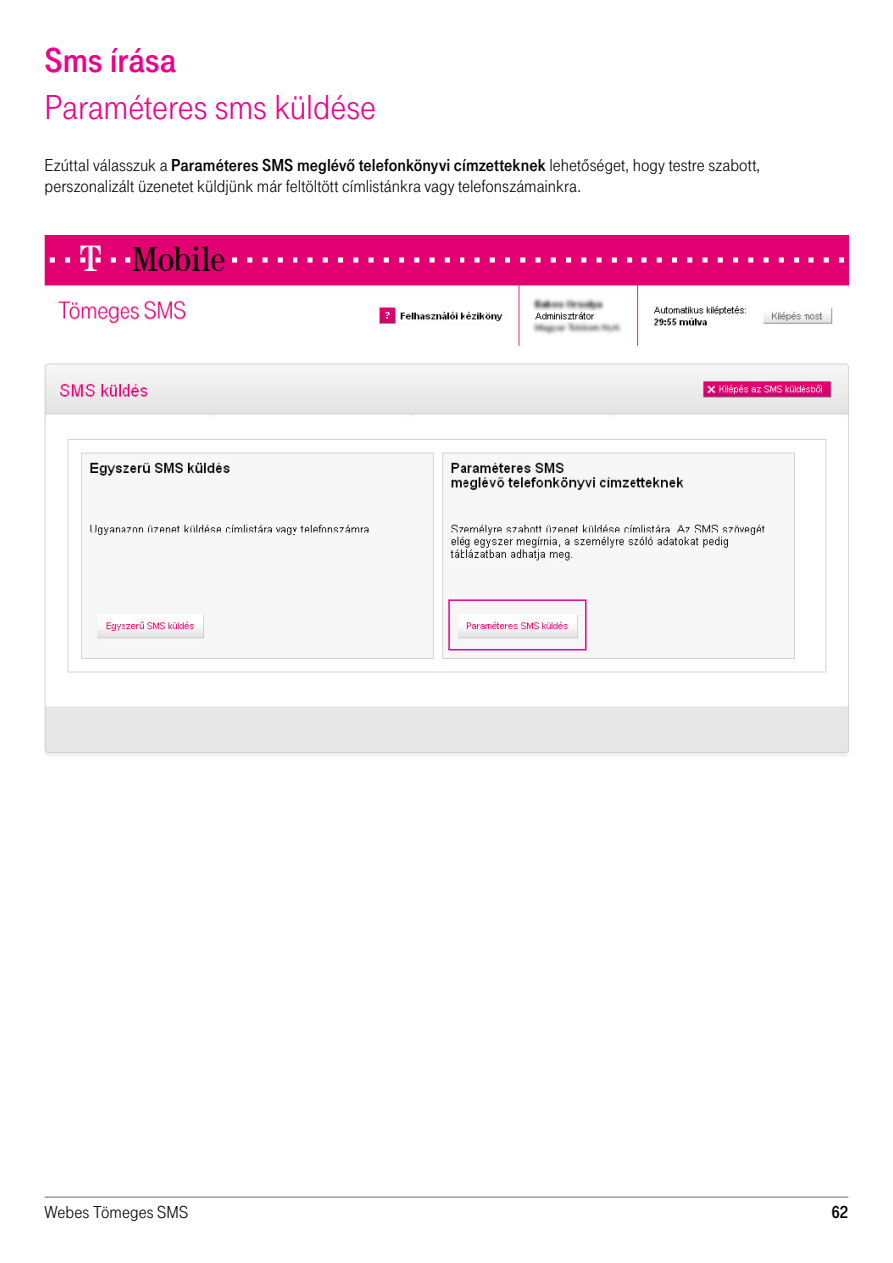
<style>
.page{position:relative;width:893px;height:1263px;background:#fff}
.page>*{position:absolute;margin:0;border:0;box-sizing:border-box;transform-origin:0 0}
.t1{font:36px "Tele Grotesk Norm";color:#ec008c}
.t2{font:36px "Tele Grotesk Fett";letter-spacing:-.005em;color:#ec008c}
.t3{font:18px/21.6px "Tele Grotesk Norm";color:#000}
.t4{font:18px "Tele Grotesk Fett";color:#000}
.s1{font-family:"Tele Grotesk Fett"}
</style>
<div class="page">
<img style="left:45px;top:235px;width:803px;height:521px">
<div style="left:448px;top:599px;width:138px;height:51px;border:2px solid #ec008c"></div>
<hr style="left:45px;top:1196px;width:803px;height:2px;background:#999b9e">
<h1 class="t2" style="left:45px;top:40px;width:133px">Sms írása</h1>
<h1 class="t1" style="left:45px;top:87px;width:333px">Paraméteres sms küldése</h1>
<p class="t3" style="left:45px;top:154px;width:717px">Ezúttal válasszuk a <span class="s1">Paraméteres SMS meglévő telefonkönyvi címzetteknek</span> lehetőséget, hogy testre szabott, perszonalizált üzenetet küldjünk már feltöltött címlistánkra vagy telefonszámainkra.</p>
<p class="t3" style="left:45px;top:1202px;width:145px">Webes Tömeges SMS</p>
<p class="t4" style="left:831px;top:1202px;width:18px">62</p>
</div>
